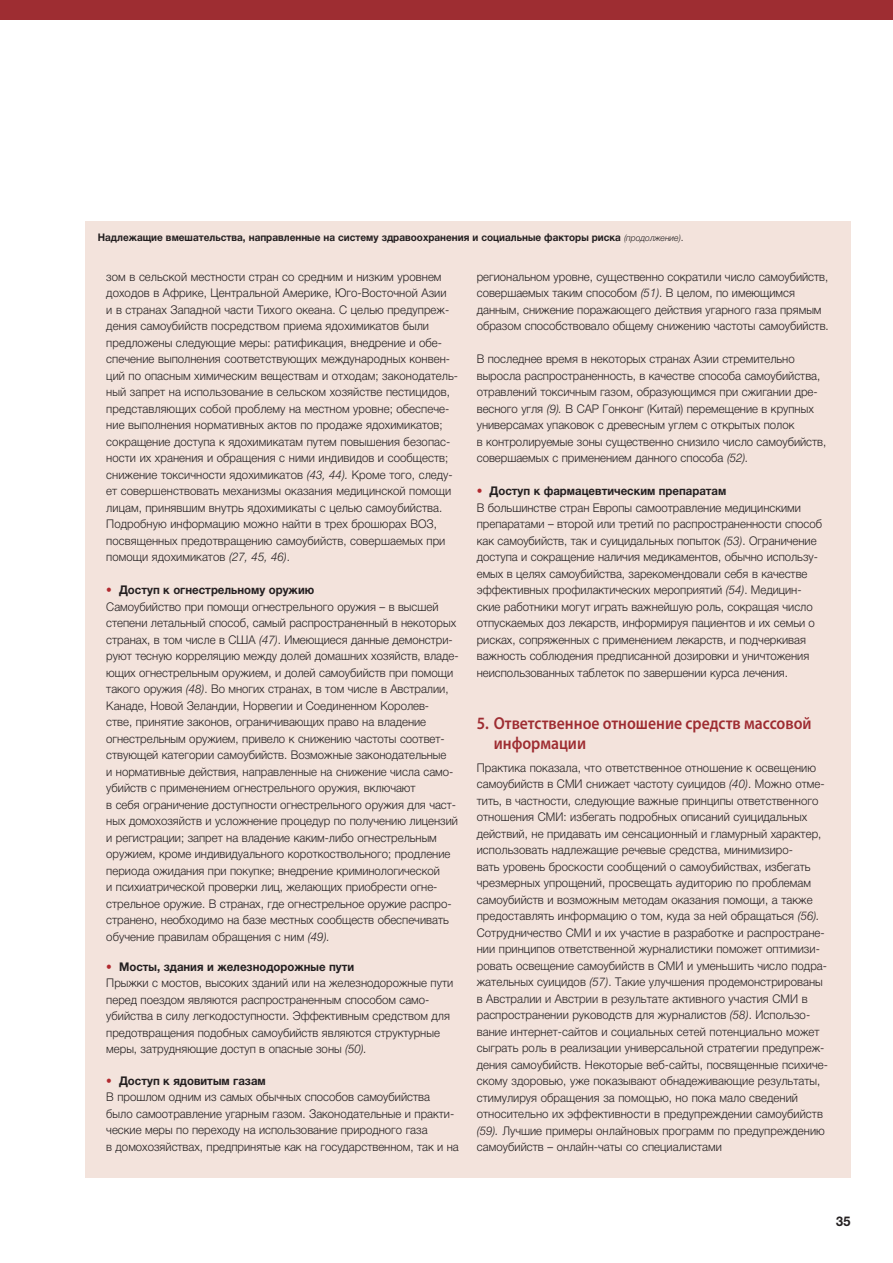
<style>
.page{position:relative;width:893px;height:1263px;background:#fff}
.page>*{position:absolute;margin:0;border:0;box-sizing:border-box;transform-origin:0 0}
.t1{font:600 17.4px/19.5px "Myriad Pro";color:#9e2d32;scale:.9 1}
.t2{font:700 13.5px "Helvetica Neue Cyr";color:#231f20;scale:.95 1}
.t3{font:300 12px/16.5px "Helvetica Neue Cyr";color:#231f20;scale:.95 1}
.t4{font:700 10.5px "Helvetica Neue Cyr";color:#231f20;scale:.95 1}
.s1{font-weight:300;font-style:italic;font-size:9px}
.s2{font-weight:300}
.s3{font-style:italic}
.s4{font-weight:700;color:#b1292f}
.s5{font-weight:700}
</style>
<div class="page">
<div style="left:0;top:0;width:893px;height:19px;background:#9e2d32"></div>
<div style="left:85px;top:221px;width:765px;height:957px;background:#f3e3dc"></div>
<p class="t4" style="left:98px;top:232px;width:618px">Надлежащие вмешательства, направленные на систему здравоохранения и социальные факторы риска <span class="s1">(продолжение)</span><span class="s2">.</span></p>
<p class="t3" style="left:106px;top:268px;width:372px">зом в сельской местности стран со средним и низким уровнем доходов в Африке, Центральной Америке, Юго-Восточной Азии<br>и в странах Западной части Тихого океана. С целью предупреж&shy;дения самоубийств посредством приема ядохимикатов были предложены следующие меры: ратификация, внедрение и обе&shy;спечение выполнения соответствующих международных конвен&shy;ций по опасным химическим веществам и отходам; законодатель&shy;ный запрет на использование в сельском хозяйстве пестицидов, представляющих собой проблему на местном уровне; обеспече&shy;ние выполнения нормативных актов по продаже ядохимикатов; сокращение доступа к ядохимикатам путем повышения безопас&shy;ности их хранения и обращения с ними индивидов и сообществ; снижение токсичности ядохимикатов <span class="s3">(43, 44).</span> Кроме того, следу&shy;ет совершенствовать механизмы оказания медицинской помощи лицам, принявшим внутрь ядохимикаты с целью самоубийства.<br>Подробную информацию можно найти в трех брошюрах ВОЗ, посвященных предотвращению самоубийств, совершаемых при помощи ядохимикатов <span class="s3">(27, 45, 46)</span>.</p>
<p class="t3" style="left:106px;top:582px;width:372px"><span class="s4">•</span> <span class="s5">Доступ к огнестрельному оружию<br></span>Самоубийство при помощи огнестрельного оружия – в высшей степени летальный способ, самый распространенный в некоторых странах, в том числе в США <span class="s3">(47)</span>. Имеющиеся данные демонстри&shy;руют тесную корреляцию между долей домашних хозяйств, владе&shy;ющих огнестрельным оружием, и долей самоубийств при помощи такого оружия <span class="s3">(48)</span>. Во многих странах, в том числе в Австралии, Канаде, Новой Зеландии, Норвегии и Соединенном Королев-<br>стве, принятие законов, ограничивающих право на владение огнестрельным оружием, привело к снижению частоты соответ&shy;ствующей категории самоубийств. Возможные законодательные<br>и нормативные действия, направленные на снижение числа само&shy;убийств с применением огнестрельного оружия, включают<br>в себя ограничение доступности огнестрельного оружия для част&shy;ных домохозяйств и усложнение процедур по получению лицензий и регистрации; запрет на владение каким-либо огнестрельным оружием, кроме индивидуального короткоствольного; продление периода ожидания при покупке; внедрение криминологической<br>и психиатрической проверки лиц, желающих приобрести огне&shy;стрельное оружие. В странах, где огнестрельное оружие распро&shy;странено, необходимо на базе местных сообществ обеспечивать обучение правилам обращения с ним <span class="s3">(49).</span></p>
<p class="t3" style="left:106px;top:958px;width:367px"><span class="s4">•</span> <span class="s5">Мосты, здания и железнодорожные пути<br></span>Прыжки с мостов, высоких зданий или на железнодорожные пути перед поездом являются распространенным способом само&shy;убийства в силу легкодоступности. Эффективным средством для предотвращения подобных самоубийств являются структурные меры, затрудняющие доступ в опасные зоны <span class="s3">(50).</span></p>
<p class="t3" style="left:106px;top:1072px;width:372px"><span class="s4">•</span> <span class="s5">Доступ к ядовитым газам<br></span>В прошлом одним из самых обычных способов самоубийства было самоотравление угарным газом. Законодательные и практи&shy;ческие меры по переходу на использование природного газа<br>в домохозяйствах, предпринятые как на государственном, так и на</p>
<p class="t3" style="left:477px;top:268px;width:372px">региональном уровне, существенно сократили число самоубийств, совершаемых таким способом <span class="s3">(51)</span>. В целом, по имеющимся данным, снижение поражающего действия угарного газа прямым образом способствовало общему снижению частоты самоубийств.</p>
<p class="t3" style="left:477px;top:351px;width:369px">В последнее время в некоторых странах Азии стремительно выросла распространенность, в качестве способа самоубийства, отравлений токсичным газом, образующимся при сжигании дре&shy;весного угля <span class="s3">(9).</span> В САР Гонконг (Китай) перемещение в крупных универсамах упаковок с древесным углем с открытых полок<br>в контролируемые зоны существенно снизило число самоубийств, совершаемых с применением данного способа <span class="s3">(52).</span></p>
<p class="t3" style="left:477px;top:483px;width:365px"><span class="s4">•</span> <span class="s5">Доступ к фармацевтическим препаратам<br></span>В большинстве стран Европы самоотравление медицинскими препаратами – второй или третий по распространенности способ как самоубийств, так и суицидальных попыток <span class="s3">(53)</span>. Ограничение доступа и сокращение наличия медикаментов, обычно использу&shy;емых в целях самоубийства, зарекомендовали себя в качестве эффективных профилактических мероприятий <span class="s3">(54)</span>. Медицин&shy;ские работники могут играть важнейшую роль, сокращая число отпускаемых доз лекарств, информируя пациентов и их семьи о рисках, сопряженных с применением лекарств, и подчеркивая важность соблюдения предписанной дозировки и уничтожения неиспользованных таблеток по завершении курса лечения.</p>
<h1 class="t1" style="left:494px;top:713px;width:355px;text-indent:-17px">5. Ответственное отношение средств массовой информации</h1>
<p class="t3" style="left:477px;top:759px;width:371px">Практика показала, что ответственное отношение к освещению самоубийств в СМИ снижает частоту суицидов <span class="s3">(40)</span>. Можно отме&shy;тить, в частности, следующие важные принципы ответственного отношения СМИ: избегать подробных описаний суицидальных действий, не придавать им сенсационный и гламурный характер, использовать надлежащие речевые средства, минимизиро-<br>вать уровень броскости сообщений о самоубийствах, избегать чрезмерных упрощений, просвещать аудиторию по проблемам самоубийств и возможным методам оказания помощи, а также предоставлять информацию о том, куда за ней обращаться <span class="s3">(56).<br></span>Сотрудничество СМИ и их участие в разработке и распростране&shy;нии принципов ответственной журналистики поможет оптимизи&shy;ровать освещение самоубийств в СМИ и уменьшить число подра&shy;жательных суицидов <span class="s3">(57)</span>. Такие улучшения продемонстрированы в Австралии и Австрии в результате активного участия СМИ в распространении руководств для журналистов <span class="s3">(58)</span>. Использо&shy;вание интернет-сайтов и социальных сетей потенциально может сыграть роль в реализации универсальной стратегии предупреж&shy;дения самоубийств. Некоторые веб-сайты, посвященные психиче&shy;скому здоровью, уже показывают обнадеживающие результаты, стимулируя обращения за помощью, но пока мало сведений относительно их эффективности в предупреждении самоубийств <span class="s3">(59).</span> Лучшие примеры онлайновых программ по предупреждению самоубийств – онлайн-чаты со специалистами</p>
<p class="t2" style="left:836px;top:1214px;width:17px">35</p>
</div>
